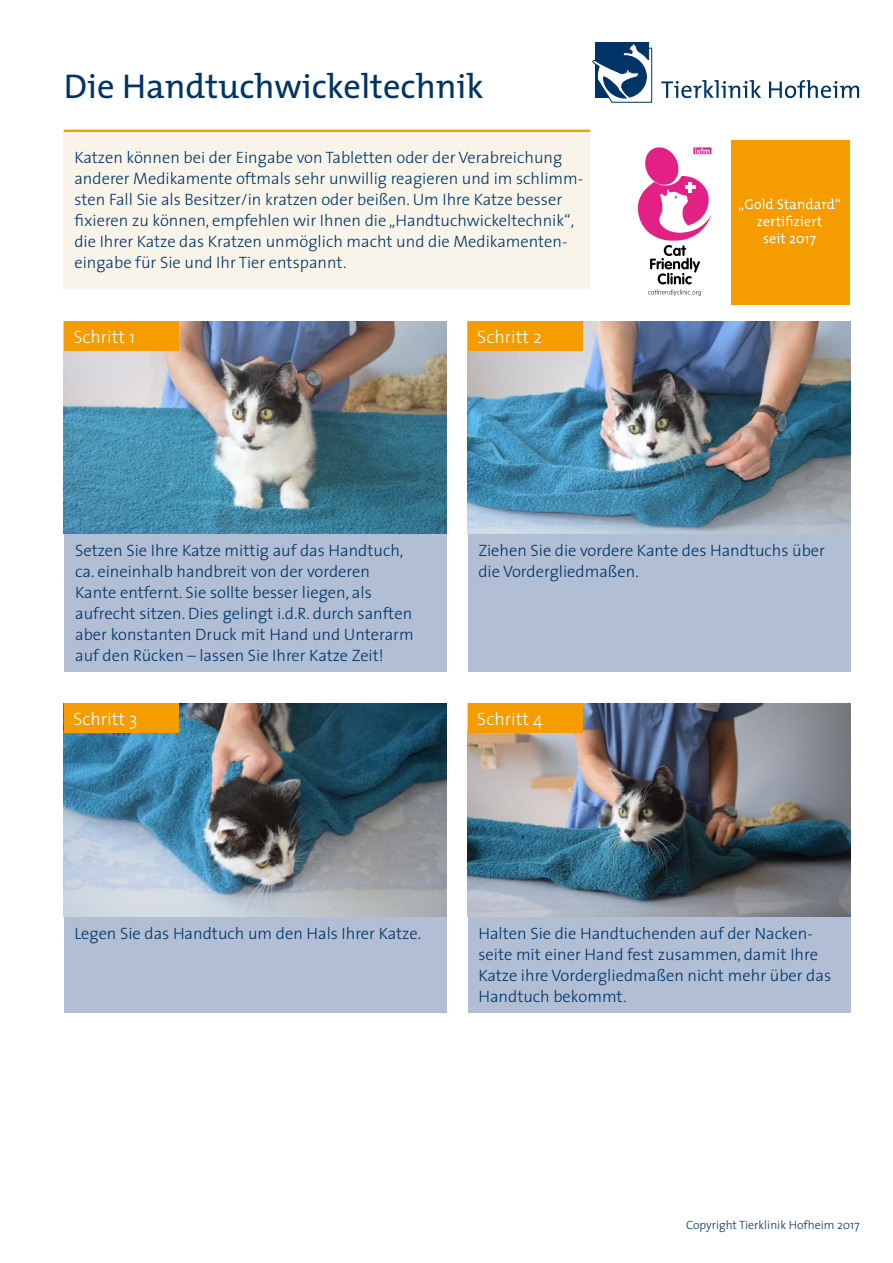
<style>
.page{position:relative;width:893px;height:1263px;background:#fff}
.page>*{position:absolute;margin:0;border:0;box-sizing:border-box;transform-origin:0 0}
.t1{font:34.5px "The Mix";color:#003466}
.t2{font:300 18px "The Sans";color:#fff}
.t3{font:300 16.5px/21px "The Sans";color:#003466}
.t4{font:300 12px "The Sans";color:#003466}
</style>
<div class="page">
<div style="left:64px;top:534px;width:382px;height:138px;background:#b1bed3"></div>
<div style="left:468px;top:534px;width:382px;height:138px;background:#b1bed3"></div>
<div style="left:64px;top:916px;width:382px;height:96px;background:#b1bed3"></div>
<div style="left:468px;top:916px;width:382px;height:96px;background:#b1bed3"></div>
<svg style="left:592px;top:42px;width:61px;height:61px"></svg>
<svg style="left:661px;top:80px;width:198px;height:18px"></svg>
<img style="left:64px;top:321px;width:382px;height:213px">
<img style="left:468px;top:321px;width:382px;height:213px">
<img style="left:64px;top:703px;width:382px;height:213px">
<img style="left:468px;top:703px;width:382px;height:213px">
<div style="left:64px;top:321px;width:115px;height:30px;background:#f59c00"></div>
<div style="left:64px;top:703px;width:115px;height:30px;background:#f59c00"></div>
<div style="left:468px;top:703px;width:115px;height:30px;background:#f59c00"></div>
<div style="left:468px;top:321px;width:115px;height:30px;background:#f59c00"></div>
<div style="left:731px;top:140px;width:119px;height:165px;background:#f59c00"></div>
<svg style="left:764px;top:233px;width:51px;height:13px"></svg>
<svg style="left:738px;top:198px;width:102px;height:28px"></svg>
<svg style="left:637px;top:147px;width:75px;height:149px"></svg>
<div style="left:64px;top:130px;width:526px;height:159px;background:#f9f4ea"></div>
<hr style="left:64px;top:130px;width:526px;height:2px;background:#f59c00">
<h1 class="t1" style="left:64px;top:57px;width:422px">Die Handtuchwickeltechnik</h1>
<p class="t3" style="left:74px;top:146px;width:510px">Katzen können bei der Eingabe von Tabletten oder der Verabreichung anderer Medikamente oftmals sehr unwillig reagieren und im schlimm&shy;sten Fall Sie als Besitzer/in kratzen oder beißen. Um Ihre Katze besser fixieren zu können, empfehlen wir Ihnen die „Handtuchwickeltechnik“, die Ihrer Katze das Kratzen unmöglich macht und die Medikamenten&shy;eingabe für Sie und Ihr Tier entspannt.</p>
<p class="t2" style="left:73px;top:322px;width:63px">Schritt 1</p>
<p class="t2" style="left:477px;top:322px;width:66px">Schritt 2</p>
<p class="t3" style="left:75px;top:540px;width:340px">Setzen Sie Ihre Katze mittig auf das Handtuch, ca. eineinhalb handbreit von der vorderen Kante entfernt. Sie sollte besser liegen, als aufrecht sitzen. Dies gelingt i.d.R. durch sanften aber konstanten Druck mit Hand und Unterarm auf den Rücken – lassen Sie Ihrer Katze Zeit!</p>
<p class="t3" style="left:478px;top:540px;width:348px">Ziehen Sie die vordere Kante des Handtuchs über die Vordergliedmaßen.</p>
<p class="t2" style="left:73px;top:704px;width:66px">Schritt 3</p>
<p class="t2" style="left:477px;top:704px;width:67px">Schritt 4</p>
<p class="t3" style="left:74px;top:922px;width:348px">Legen Sie das Handtuch um den Hals Ihrer Katze.</p>
<p class="t3" style="left:478px;top:922px;width:354px">Halten Sie die Handtuchenden auf der Nacken&shy;seite mit einer Hand fest zusammen, damit Ihre Katze ihre Vordergliedmaßen nicht mehr über das Handtuch bekommt.</p>
<p class="t4" style="left:686px;top:1215px;width:175px">Copyright Tierklinik Hofheim 2017</p>
</div>
